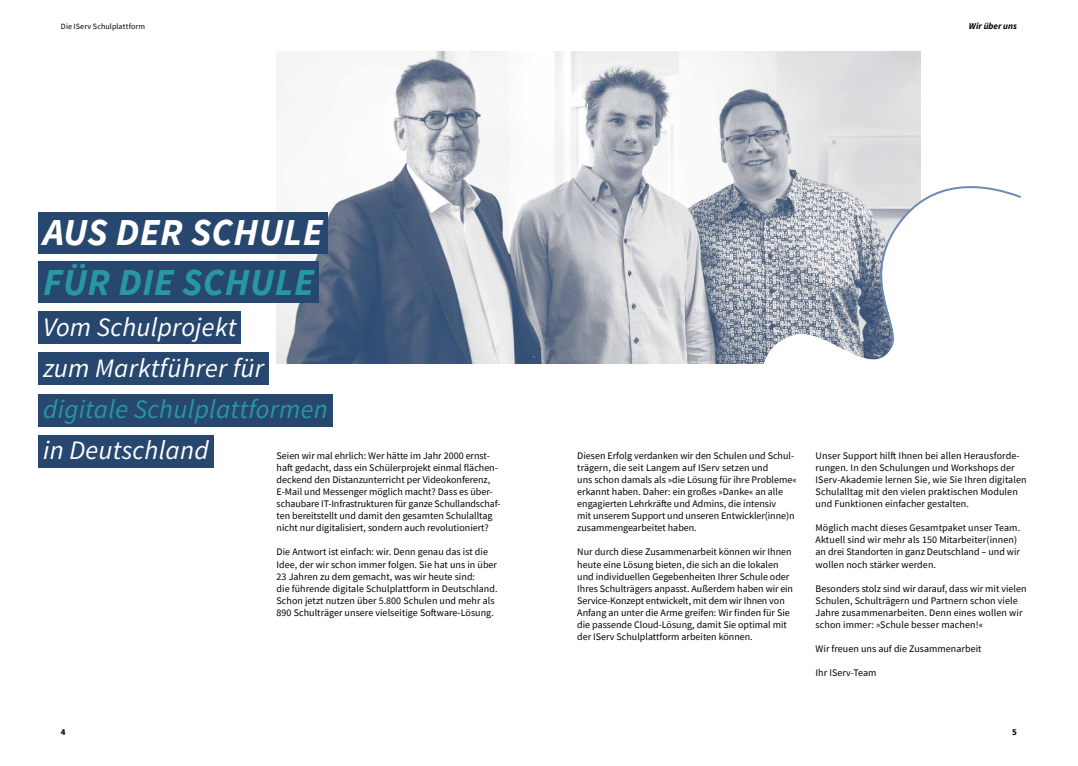
<style>
.page{position:relative;width:1078px;height:766px;background:#fff}
.page>*{position:absolute;margin:0;border:0;box-sizing:border-box;transform-origin:0 0}
.t1{font:italic 700 38px "Source Sans Pro";letter-spacing:.01em;color:#fff}
.t2{font:italic 700 38px "Source Sans Pro";letter-spacing:.01em;color:#2697a3}
.t3{font:italic 26.6px/41.1px "Source Sans Pro";letter-spacing:.01em;color:#fff}
.t4{font:italic 26.6px "Source Sans Pro";letter-spacing:.01em;color:#2697a3}
.t5{font:10px/12px "Source Sans Pro";color:#000}
.t6{font:italic 700 9px "Source Sans Pro";color:#000}
.t7{font:700 9px "Source Sans Pro";color:#000}
.t8{font:8px "Source Sans Pro";letter-spacing:.01em;color:#000}
</style>
<div class="page">
<img style="left:276px;top:51px;width:644px;height:312px">
<svg style="left:761px;top:176px;width:159px;height:188px"></svg>
<svg style="left:851px;top:176px;width:170px;height:173px"></svg>
<div style="left:38px;top:212px;width:290px;height:41px;background:#28476f"></div>
<div style="left:38px;top:262px;width:281px;height:41px;background:#28476f"></div>
<div style="left:38px;top:311px;width:203px;height:33px;background:#28476f"></div>
<div style="left:38px;top:352px;width:231px;height:33px;background:#28476f"></div>
<div style="left:38px;top:435px;width:175px;height:32px;background:#28476f"></div>
<div style="left:38px;top:393px;width:295px;height:33px;background:#28476f"></div>
<p class="t8" style="left:61px;top:21px;width:86px">Die IServ Schulplattform</p>
<p class="t6" style="left:968px;top:20px;width:50px">Wir über uns</p>
<h1 class="t1" style="left:43px;top:206px;width:281px">AUS DER SCHULE</h1>
<h1 class="t2" style="left:43px;top:256px;width:272px">FÜR DIE SCHULE</h1>
<h2 class="t3" style="left:43px;top:306px;width:222px">Vom Schulprojekt zum Marktführer für</h2>
<h2 class="t4" style="left:43px;top:392px;width:286px">digitale Schulplattformen</h2>
<h2 class="t3" style="left:43px;top:429px;width:167px">in Deutschland</h2>
<p class="t5" style="left:276px;top:450px;width:225px">Seien wir mal ehrlich: Wer hätte im Jahr 2000 ernst&shy;haft gedacht, dass ein Schülerprojekt einmal flächen&shy;deckend den Distanzunterricht per Videokonferenz, E-Mail und Messenger möglich macht? Dass es über&shy;schaubare IT-Infrastrukturen für ganze Schullandschaf&shy;ten bereitstellt und damit den gesamten Schulalltag nicht nur digitalisiert, sondern auch revolutioniert?</p>
<p class="t5" style="left:276px;top:546px;width:222px">Die Antwort ist einfach: wir. Denn genau das ist die Idee, der wir schon immer folgen. Sie hat uns in über 23 Jahren zu dem gemacht, was wir heute sind:<br>die führende digitale Schulplattform in Deutschland.<br>Schon jetzt nutzen über 5.800 Schulen und mehr als 890 Schulträger unsere vielseitige Software-Lösung.</p>
<p class="t5" style="left:577px;top:450px;width:221px">Diesen Erfolg verdanken wir den Schulen und Schul&shy;trägern, die seit Langem auf IServ setzen und<br>uns schon damals als »die Lösung für ihre Probleme« erkannt haben. Daher: ein großes »Danke« an alle engagierten Lehrkräfte und Admins, die intensiv<br>mit unserem Support und unseren Entwickler(inne)n zusammengearbeitet haben.</p>
<p class="t5" style="left:577px;top:546px;width:217px">Nur durch diese Zusammenarbeit können wir Ihnen heute eine Lösung bieten, die sich an die lokalen und individuellen Gegebenheiten Ihrer Schule oder Ihres Schulträgers anpasst. Außerdem haben wir ein Service-Konzept entwickelt, mit dem wir Ihnen von Anfang an unter die Arme greifen: Wir finden für Sie die passende Cloud-Lösung, damit Sie optimal mit der IServ Schulplattform arbeiten können.</p>
<p class="t5" style="left:815px;top:450px;width:212px">Unser Support hilft Ihnen bei allen Herausforde&shy;rungen. In den Schulungen und Workshops der IServ-Akademie lernen Sie, wie Sie Ihren digitalen Schulalltag mit den vielen praktischen Modulen und Funktionen einfacher gestalten.</p>
<p class="t5" style="left:815px;top:522px;width:206px">Möglich macht dieses Gesamtpaket unser Team.<br>Aktuell sind wir mehr als 150 Mitarbeiter(innen) an drei Standorten in ganz Deutschland – und wir wollen noch stärker werden.</p>
<p class="t5" style="left:815px;top:582px;width:212px">Besonders stolz sind wir darauf, dass wir mit vielen Schulen, Schulträgern und Partnern schon viele Jahre zusammenarbeiten. Denn eines wollen wir schon immer: »Schule besser machen!«</p>
<p class="t5" style="left:815px;top:642px;width:167px">Wir freuen uns auf die Zusammenarbeit</p>
<p class="t5" style="left:815px;top:666px;width:62px">Ihr IServ-Team</p>
<p class="t7" style="left:61px;top:725px;width:6px">4</p>
<p class="t7" style="left:1011px;top:725px;width:6px">5</p>
</div>
